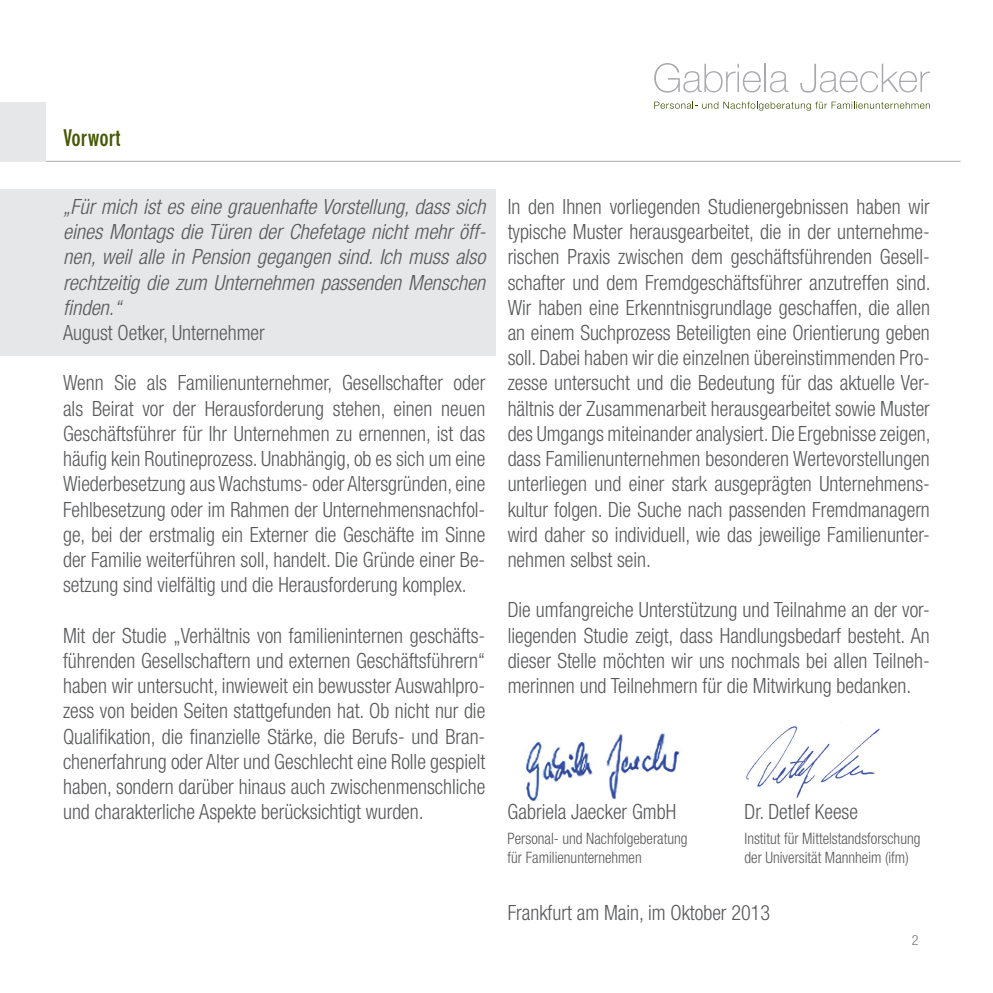
<style>
.page{position:relative;width:993px;height:993px;background:#fff}
.page>*{position:absolute;margin:0;border:0;box-sizing:border-box;transform-origin:0 0}
.t1{font:700 condensed 22.75px "DIN Neuzeit Grotesk";color:#455804}
.t2{font:300 condensed 21px/25.2px "Helvetica Neue";color:#57585a;text-align:justify;scale:.96 1}
.t3{font:italic 300 condensed 21px/25.2px "Helvetica Neue";color:#57585a;text-align:justify}
.t4{font:300 condensed 15.75px/18.9px "Helvetica Neue";color:#57585a;scale:.96 1}
.t5{font:300 condensed 14px "Helvetica Neue";color:#76787b}
</style>
<div class="page">
<hr style="left:46px;top:161px;width:914px;height:1px;background:#a8a9ad">
<svg style="left:654px;top:102px;width:275px;height:9px"></svg>
<svg style="left:654px;top:63px;width:134px;height:30px"></svg>
<svg style="left:800px;top:64px;width:129px;height:29px"></svg>
<div style="left:0;top:102px;width:46px;height:59px;background:#e6e7e9"></div>
<img style="left:525px;top:733px;width:155px;height:71px">
<div style="left:0;top:190px;width:495px;height:166px;background:#e6e7e9"></div>
<img style="left:746px;top:722px;width:134px;height:76px">
<p class="t1" style="left:63px;top:124px;width:59px">Vorwort</p>
<p class="t3" style="left:63px;top:194px;width:424px">„Für mich ist es eine grauenhafte Vorstellung, dass sich eines Montags die Türen der Chefetage nicht mehr öff&shy;nen, weil alle in Pension gegangen sind. Ich muss also rechtzeitig die zum Unternehmen passenden Menschen finden.“</p>
<p class="t2" style="left:63px;top:320px;width:211px">August Oetker, Unternehmer</p>
<p class="t2" style="left:63px;top:370px;width:441px">Wenn Sie als Familienunternehmer, Gesellschafter oder als Beirat vor der Herausforderung stehen, einen neuen Geschäftsführer für Ihr Unternehmen zu ernennen, ist das häufig kein Routineprozess. Unabhängig, ob es sich um eine Wiederbesetzung aus Wachstums- oder Altersgründen, eine Fehlbesetzung oder im Rahmen der Unternehmensnachfol&shy;ge, bei der erstmalig ein Externer die Geschäfte im Sinne der Familie weiterführen soll, handelt. Die Gründe einer Be&shy;setzung sind vielfältig und die Herausforderung komplex.</p>
<p class="t2" style="left:63px;top:622px;width:441px">Mit der Studie „Verhältnis von familieninternen geschäfts&shy;führenden Gesellschaftern und externen Geschäftsführern“ haben wir untersucht, inwieweit ein bewusster Auswahlpro&shy;zess von beiden Seiten stattgefunden hat. Ob nicht nur die Qualifikation, die finanzielle Stärke, die Berufs- und Bran&shy;chenerfahrung oder Alter und Geschlecht eine Rolle gespielt haben, sondern darüber hinaus auch zwischenmenschliche und charakterliche Aspekte berücksichtigt wurden.</p>
<p class="t2" style="left:507px;top:194px;width:442px">In den Ihnen vorliegenden Studienergebnissen haben wir typische Muster herausgearbeitet, die in der unternehme&shy;rischen Praxis zwischen dem geschäftsführenden Gesell&shy;schafter und dem Fremdgeschäftsführer anzutreffen sind.<br>Wir haben eine Erkenntnisgrundlage geschaffen, die allen an einem Suchprozess Beteiligten eine Orientierung geben soll. Dabei haben wir die einzelnen übereinstimmenden Pro&shy;zesse untersucht und die Bedeutung für das aktuelle Ver&shy;hältnis der Zusammenarbeit herausgearbeitet sowie Muster des Umgangs miteinander analysiert. Die Ergebnisse zeigen, dass Familienunternehmen besonderen Wertevorstellungen unterliegen und einer stark ausgeprägten Unternehmens&shy;kultur folgen. Die Suche nach passenden Fremdmanagern wird daher so individuell, wie das jeweilige Familienunter&shy;nehmen selbst sein.</p>
<p class="t2" style="left:507px;top:597px;width:441px">Die umfangreiche Unterstützung und Teilnahme an der vor&shy;liegenden Studie zeigt, dass Handlungsbedarf besteht. An dieser Stelle möchten wir uns nochmals bei allen Teilneh&shy;merinnen und Teilnehmern für die Mitwirkung bedanken.</p>
<p class="t2" style="left:507px;top:798px;width:177px">Gabriela Jaecker GmbH</p>
<p class="t4" style="left:507px;top:829px;width:189px">Personal- und Nachfolgeberatung für Familienunternehmen</p>
<p class="t2" style="left:744px;top:798px;width:120px">Dr. Detlef Keese</p>
<p class="t4" style="left:744px;top:829px;width:185px">Institut für Mittelstandsforschung der Universität Mannheim (ifm)</p>
<p class="t2" style="left:507px;top:899px;width:275px">Frankfurt am Main, im Oktober 2013</p>
<p class="t5" style="left:911px;top:932px;width:8px">2</p>
</div>
